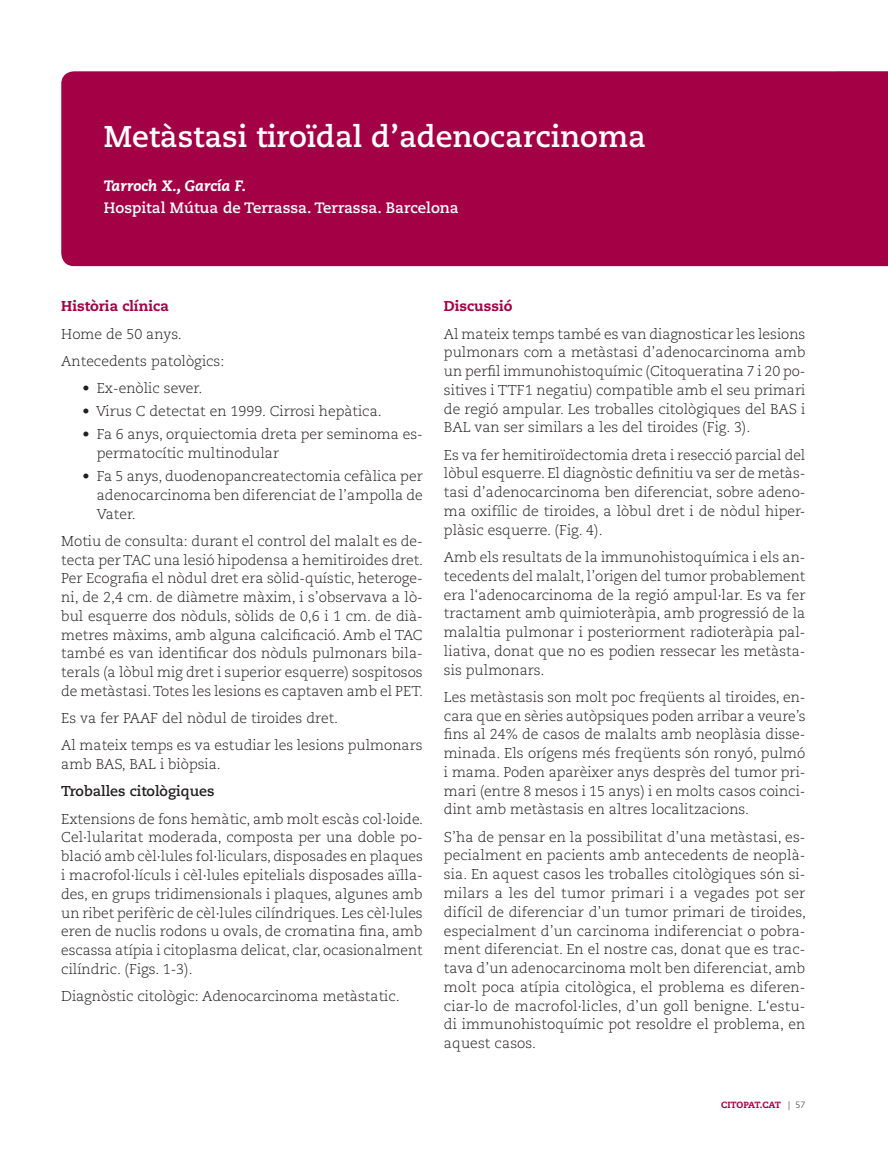
<style>
.page{position:relative;width:888px;height:1165px;background:#fff}
.page>*{position:absolute;margin:0;border:0;box-sizing:border-box;transform-origin:0 0}
.t1{font:700 30px "Caecilia LT";color:#fff}
.t2{font:700 15px "Caecilia LT";color:#fff}
.t3{font:italic 800 15px "Caecilia LT";color:#fff}
.t4{font:300 14.25px/18.8px "Caecilia LT";color:#231f20;text-align:justify}
.t5{font:800 14.25px "Caecilia LT";color:#a40046}
.t6{font:700 14.25px "Caecilia LT";color:#231f20}
.t7{font:800 9px "Caecilia LT";letter-spacing:-.02em;color:#a40046}
.s1{font-weight:300;color:#231f20}
</style>
<div class="page">
<div style="left:61px;top:71px;width:827px;height:195px;background:#a40046"></div>
<h1 class="t1" style="left:104px;top:122px;width:544px">Metàstasi tiroïdal d’adenocarcinoma</h1>
<p class="t3" style="left:104px;top:178px;width:144px">Tarroch X., García F.</p>
<p class="t2" style="left:104px;top:201px;width:356px">Hospital Mútua de Terrassa. Terrassa. Barcelona</p>
<p class="t5" style="left:61px;top:299px;width:109px">Història clínica</p>
<p class="t4" style="left:61px;top:320px;width:165px;line-height:27.3px">Home de 50 anys.<br>Antecedents patològics:</p>
<p class="t4" style="left:83px;top:379px;width:121px">• Ex-enòlic sever.</p>
<p class="t4" style="left:83px;top:402px;width:301px">• Virus C detectat en 1999. Cirrosi hepàtica.</p>
<p class="t4" style="left:97px;top:425px;width:327px;text-indent:-14px">• Fa 6 anys, orquiectomia dreta per seminoma es&shy;permatocític multinodular</p>
<p class="t4" style="left:97px;top:467px;width:327px;text-indent:-14px">• Fa 5 anys, duodenopancreatectomia cefàlica per adenocarcinoma ben diferenciat de l’ampolla de Vater.</p>
<p class="t4" style="left:61px;top:532px;width:363px">Motiu de consulta: durant el control del malalt es de&shy;tecta per TAC una lesió hipodensa a hemitiroides dret.<br>Per Ecografia el nòdul dret era sòlid-quístic, heteroge&shy;ni, de 2,4 cm. de diàmetre màxim, i s’observava a lò&shy;bul esquerre dos nòduls, sòlids de 0,6 i 1 cm. de dià&shy;metres màxims, amb alguna calcificació. Amb el TAC també es van identificar dos nòduls pulmonars bila&shy;terals (a lòbul mig dret i superior esquerre) sospitosos de metàstasi. Totes les lesions es captaven amb el PET.</p>
<p class="t4" style="left:61px;top:705px;width:363px;line-height:27.3px">Es va fer PAAF del nòdul de tiroides dret.<br>Al mateix temps es va estudiar les lesions pulmonars</p>
<p class="t4" style="left:61px;top:755px;width:161px">amb BAS, BAL i biòpsia.</p>
<p class="t6" style="left:61px;top:784px;width:155px">Troballes citològiques</p>
<p class="t4" style="left:61px;top:810px;width:363px">Extensions de fons hemàtic, amb molt escàs col·loide.<br>Cel·lularitat moderada, composta per una doble po&shy;blació amb cèl·lules fol·liculars, disposades en plaques i macrofol·lículs i cèl·lules epitelials disposades aïlla&shy;des, en grups tridimensionals i plaques, algunes amb un ribet perifèric de cèl·lules cilíndriques. Les cèl·lules eren de nuclis rodons u ovals, de cromatina fina, amb escassa atípia i citoplasma delicat, clar, ocasionalment cilíndric. (Figs. 1-3).</p>
<p class="t4" style="left:61px;top:987px;width:340px">Diagnòstic citològic: Adenocarcinoma metàstatic.</p>
<p class="t5" style="left:444px;top:299px;width:70px">Discussió</p>
<p class="t4" style="left:444px;top:325px;width:363px">Al mateix temps també es van diagnosticar les lesions pulmonars com a metàstasi d’adenocarcinoma amb un perfil immunohistoquímic (Citoqueratina 7 i 20 po&shy;sitives i TTF1 negatiu) compatible amb el seu primari de regió ampular. Les troballes citològiques del BAS i BAL van ser similars a les del tiroides (Fig. 3).</p>
<p class="t4" style="left:444px;top:446px;width:363px">Es va fer hemitiroïdectomia dreta i resecció parcial del lòbul esquerre. El diagnòstic definitiu va ser de metàs&shy;tasi d’adenocarcinoma ben diferenciat, sobre adeno&shy;ma oxifílic de tiroides, a lòbul dret i de nòdul hiper&shy;plàsic esquerre. (Fig. 4).</p>
<p class="t4" style="left:444px;top:548px;width:363px">Amb els resultats de la immunohistoquímica i els an&shy;tecedents del malalt, l’origen del tumor probablement era l‘adenocarcinoma de la regió ampul·lar. Es va fer tractament amb quimioteràpia, amb progressió de la malaltia pulmonar i posteriorment radioteràpia pal&shy;liativa, donat que no es podien ressecar les metàsta&shy;sis pulmonars.</p>
<p class="t4" style="left:444px;top:688px;width:363px">Les metàstasis son molt poc freqüents al tiroides, en&shy;cara que en sèries autòpsiques poden arribar a veure’s fins al 24% de casos de malalts amb neoplàsia disse&shy;minada. Els orígens més freqüents són ronyó, pulmó i mama. Poden aparèixer anys desprès del tumor pri&shy;mari (entre 8 mesos i 15 anys) i en molts casos coinci&shy;dint amb metàstasis en altres localitzacions.</p>
<p class="t4" style="left:444px;top:828px;width:363px">S’ha de pensar en la possibilitat d’una metàstasi, es&shy;pecialment en pacients amb antecedents de neoplà&shy;sia. En aquest casos les troballes citològiques són si&shy;milars a les del tumor primari i a vegades pot ser difícil de diferenciar d’un tumor primari de tiroides, especialment d’un carcinoma indiferenciat o pobra&shy;ment diferenciat. En el nostre cas, donat que es trac&shy;tava d’un adenocarcinoma molt ben diferenciat, amb molt poca atípia citològica, el problema es diferen&shy;ciar-lo de macrofol·licles, d’un goll benigne. L‘estu&shy;di immunohistoquímic pot resoldre el problema, en aquest casos.</p>
<p class="t7" style="left:721px;top:1100px;width:86px">CITOPAT.CAT <span class="s1">| 57</span></p>
</div>
